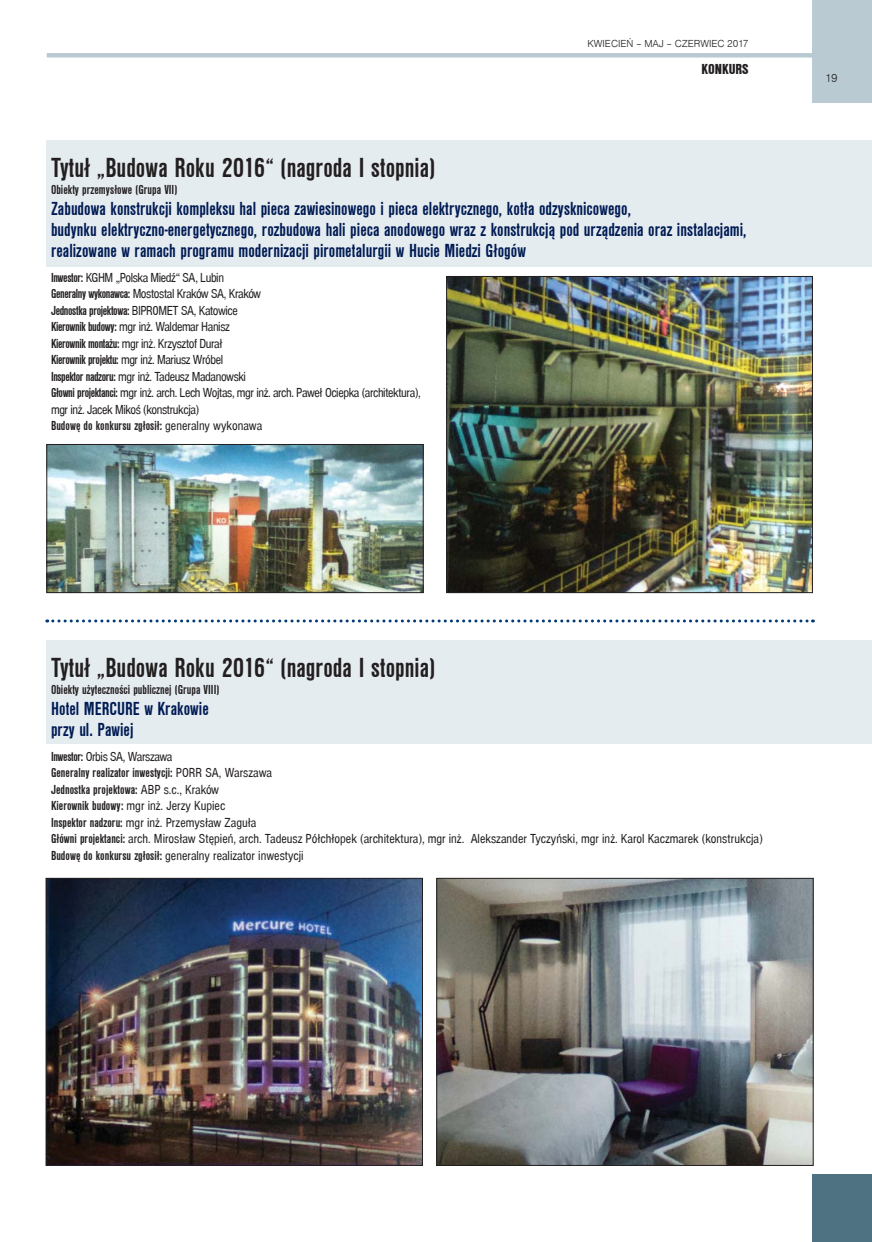
<style>
.page{position:relative;width:872px;height:1242px;background:#fff}
.page>*{position:absolute;margin:0;border:0;box-sizing:border-box;transform-origin:0 0}
.t1{font:700 condensed 28.5px "Nimbus San D";color:#231f20}
.t2{font:700 condensed 19.5px/21px "Nimbus San D";color:#001b54}
.t3{font:15px "Nimbus San D Blac Cond";color:#231f20}
.t4{font:condensed 13.5px/16.5px "Nimbus San D";letter-spacing:-.03em;color:#231f20}
.t5{font:condensed 13.5px/16.5px "Nimbus San D";color:#231f20}
.t6{font:700 condensed 13.5px "Nimbus San D";color:#231f20}
.t7{font:12px "Nimbus San D Ligh";color:#231f20}
.t8{font:10.5px "Nimbus San D Ligh";color:#231f20}
.s1{font-weight:700}
</style>
<div class="page">
<div style="left:812px;top:1174px;width:60px;height:67px;background:#4e7282"></div>
<div style="left:47px;top:53px;width:765px;height:5px;background:#bacad3"></div>
<div style="left:812px;top:0;width:60px;height:102px;background:#bacad3"></div>
<div style="left:47px;top:140px;width:825px;height:127px;background:#e5ecf0"></div>
<img style="left:49px;top:446px;width:372px;height:145px">
<div style="left:47px;top:444px;width:376px;height:149px;border:1px solid #231f20"></div>
<img style="left:448px;top:278px;width:362px;height:313px">
<div style="left:446px;top:276px;width:366px;height:317px;border:1px solid #231f20"></div>
<svg style="left:47px;top:619px;width:766px;height:3px"></svg>
<div style="left:47px;top:640px;width:825px;height:103px;background:#e5ecf0"></div>
<img style="left:48px;top:880px;width:373px;height:283px">
<div style="left:46px;top:878px;width:377px;height:287px;border:1px solid #231f20"></div>
<img style="left:438px;top:880px;width:373px;height:283px">
<div style="left:436px;top:878px;width:377px;height:287px;border:1px solid #231f20"></div>
<p class="t8" style="left:587px;top:37px;width:163px">KWIECIEŃ – MAJ – CZERWIEC 2017</p>
<p class="t3" style="left:701px;top:60px;width:49px">KONKURS</p>
<h1 class="t1" style="left:51px;top:151px;width:386px">Tytuł „Budowa Roku 2016“ (nagroda I stopnia)</h1>
<p class="t6" style="left:51px;top:181px;width:128px">Obiekty przemysłowe (Grupa VII)</p>
<p class="t2" style="left:51px;top:198px;width:697px">Zabudowa konstrukcji kompleksu hal pieca zawiesinowego i pieca elektrycznego, kotła odzysknicowego,<br>budynku elektryczno-energetycznego, rozbudowa hali pieca anodowego wraz z konstrukcją pod urządzenia oraz instalacjami, realizowane w ramach programu modernizacji pirometalurgii w Hucie Miedzi Głogów</p>
<p class="t4" style="left:51px;top:269px;width:371px"><span class="s1">Inwestor:</span> KGHM „Polska Miedź“ SA, Lubin<br><span class="s1">Generalny wykonawca:</span> Mostostal Kraków SA, Kraków<br><span class="s1">Jednostka projektowa:</span> BIPR0MET SA, Katowice<br><span class="s1">Kierownik budowy:</span> mgr inż. Waldemar Hanisz<br><span class="s1">Kierownik montażu:</span> mgr inż. Krzysztof Durał<br><span class="s1">Kierownik projektu:</span> mgr inż. Mariusz Wróbel<br><span class="s1">Inspektor nadzoru:</span> mgr inż. Tadeusz Madanowski<br><span class="s1">Głowni projektanci:</span> mgr inż. arch. Lech Wojtas, mgr inż. arch. Paweł Ociepka (architektura), mgr inż. Jacek Mikoś (konstrukcja)<br><span class="s1">Budowę do konkursu zgłosił:</span> generalny wykonawa</p>
<p class="t7" style="left:825px;top:71px;width:14px">19</p>
<h1 class="t1" style="left:51px;top:650px;width:386px">Tytuł „Budowa Roku 2016“ (nagroda I stopnia)</h1>
<p class="t6" style="left:51px;top:681px;width:170px">Obiekty użyteczności publicznej (Grupa VIII)</p>
<h2 class="t2" style="left:51px;top:697px;width:159px">Hotel MERCURE w Krakowie przy ul. Pawiej</h2>
<p class="t5" style="left:51px;top:748px;width:713px"><span class="s1">Inwestor:</span> Orbis SA, Warszawa<br><span class="s1">Generalny realizator inwestycji:</span> PORR SA, Warszawa<br><span class="s1">Jednostka projektowa:</span> ABP s.c., Kraków<br><span class="s1">Kierownik budowy:</span> mgr inż. Jerzy Kupiec<br><span class="s1">Inspektor nadzoru:</span> mgr inż. Przemysław Zaguła<br><span class="s1">Główni projektanci:</span> arch. Mirosław Stępień, arch. Tadeusz Półchłopek (architektura), mgr inż. Alekszander Tyczyński, mgr inż. Karol Kaczmarek (konstrukcja)<br><span class="s1">Budowę do konkursu zgłosił:</span> generalny realizator inwestycji</p>
</div>
